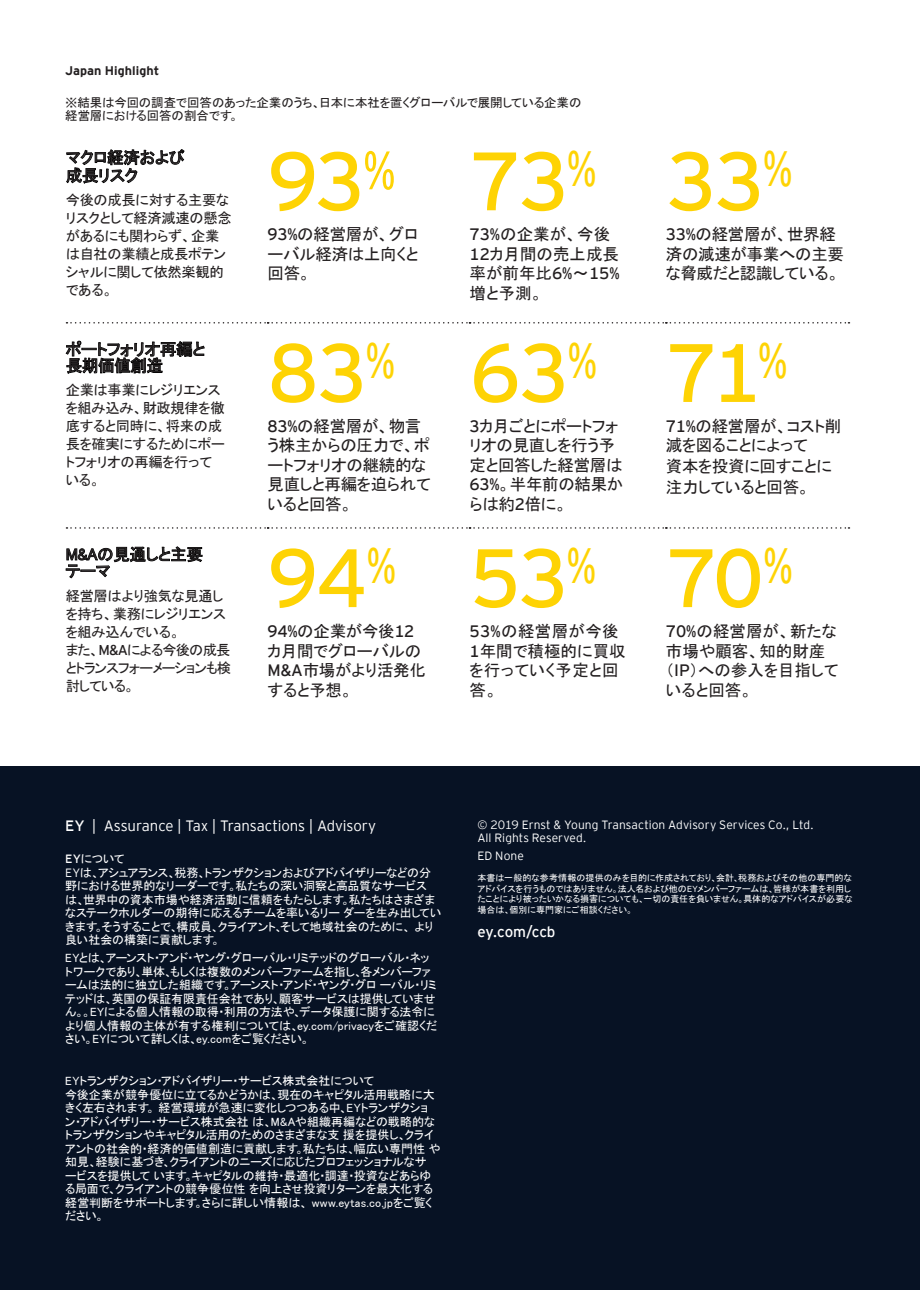
<style>
.page{position:relative;width:920px;height:1290px;background:#fff}
.page>*{position:absolute;margin:0;border:0;box-sizing:border-box;transform-origin:0 0}
.t1{font:82.5px "EY Interstate";letter-spacing:-.035em;color:#fed304}
.t2{font:16.5px/19.5px "MS P Gothic";letter-spacing:-.02em;color:#231f20}
.t3{font:16.5px/19.5px "MS P Gothic";color:#231f20}
.t4{font:16.5px/19.5px "MS P Gothic";letter-spacing:.02em;color:#231f20}
.t5{font:300 15px "EY Interstate";letter-spacing:-.01em;color:#fff}
.t6{font:15px "EY Interstate";letter-spacing:-.02em;color:#fff}
.t7{font:14.25px/18px "MS P Gothic";letter-spacing:-.02em;color:#231f20}
.t8{font:12.45px/12.5px "MS P Gothic";letter-spacing:-.01em;color:#231f20}
.t9{font:700 12.45px "EY Interstate";letter-spacing:.005em;color:#231f20}
.t10{font:12px/13.5px "MS P Gothic";letter-spacing:-.005em;color:#fff}
.t11{font:300 12px/13.5px "EY Interstate";color:#fff}
.t12{font:9px/10.5px "MS P Gothic";color:#fff}
.s1{font-family:"EY Interstate"}
.s2{font-weight:400}
.s3{font-family:"EY Interstate";font-weight:300}
</style>
<div class="page">
<div style="left:0;top:766px;width:920px;height:524px;background:#071224"></div>
<svg style="left:66px;top:322px;width:783px;height:2px"></svg>
<svg style="left:66px;top:527px;width:783px;height:2px"></svg>
<svg style="left:66px;top:149px;width:118px;height:35px"></svg>
<svg style="left:66px;top:341px;width:139px;height:32px"></svg>
<svg style="left:66px;top:546px;width:136px;height:32px"></svg>
<p class="t9" style="left:65px;top:62px;width:96px">Japan Highlight</p>
<p class="t8" style="left:65px;top:97px;width:518px">※結果は今回の調査で回答のあった企業のうち、日本に本社を置くグローバルで展開している企業の経営層における回答の割合です。</p>
<h2 class="t2" style="left:66px;top:148px;width:120px;line-height:18px">マクロ経済および成長リスク</h2>
<p class="t7" style="left:66px;top:191px;width:167px">今後の成長に対する主要なリスクとして経済減速の懸念があるにも関わらず、企業は自社の業績と成長ポテンシャルに関して依然楽観的である。</p>
<h2 class="t2" style="left:66px;top:341px;width:151px;line-height:16.5px">ポートフォリオ再編と　長期価値創造</h2>
<p class="t7" style="left:66px;top:381px;width:160px">企業は事業にレジリエンスを組み込み、財政規律を徹底すると同時に、将来の成長を確実にするためにポートフォリオの再編を行っている。</p>
<h2 class="t2" style="left:66px;top:546px;width:149px;line-height:16.5px">M&amp;Aの見通しと主要　テーマ</h2>
<p class="t7" style="left:66px;top:586px;width:167px">経営層はより強気な見通しを持ち、業務にレジリエンスを組み込んでいる。　　　　　また、<span class="s1">M&amp;A</span>による今後の成長とトランスフォーメーションも検討している。</p>
<h1 class="t1" style="left:268px;top:122px;width:130px">93<sup>%</sup></h1>
<h2 class="t2" style="left:268px;top:225px;width:152px;text-align:justify"><span class="s1">93%</span>の経営層が、グローバル経済は上向くと回答。</h2>
<h1 class="t1" style="left:268px;top:314px;width:130px">83<sup>%</sup></h1>
<h2 class="t2" style="left:268px;top:416px;width:165px"><span class="s1">83%</span>の経営層が、物言う株主からの圧力で、ポートフォリオの継続的な見直しと再編を迫られていると回答。</h2>
<h1 class="t1" style="left:268px;top:519px;width:131px">94<sup>%</sup></h1>
<h2 class="t2" style="left:268px;top:621px;width:160px"><span class="s1">94%</span>の企業が今後<span class="s1">12</span>カ月間でグローバルの<br><span class="s1">M&amp;A</span>市場がより活発化すると予想。</h2>
<h1 class="t1" style="left:469px;top:122px;width:129px">73<sup>%</sup></h1>
<h2 class="t3" style="left:469px;top:225px;width:152px"><span class="s1">73%</span>の企業が、今後<br><span class="s1">12</span>カ月間の売上成長率が前年比<span class="s1">6%</span>～<span class="s1">15%</span>増と予測。</h2>
<h1 class="t1" style="left:469px;top:314px;width:130px">63<sup>%</sup></h1>
<h2 class="t2" style="left:469px;top:416px;width:155px"><span class="s1">3</span>カ月ごとにポートフォリオの見直しを行う予定と回答した経営層は<br><span class="s1">63%</span>。半年前の結果からは約<span class="s1">2</span>倍に。</h2>
<h1 class="t1" style="left:469px;top:519px;width:129px">53<sup>%</sup></h1>
<h2 class="t4" style="left:469px;top:621px;width:158px"><span class="s1">53%</span>の経営層が今後<br><span class="s1">1</span>年間で積極的に買収を行っていく予定と回答。</h2>
<h1 class="t1" style="left:666px;top:122px;width:129px">33<sup>%</sup></h1>
<h2 class="t2" style="left:666px;top:225px;width:180px"><span class="s1">33%</span>の経営層が、世界経済の減速が事業への主要な脅威だと認識している。</h2>
<h1 class="t1" style="left:666px;top:314px;width:124px">71<sup>%</sup></h1>
<h2 class="t2" style="left:666px;top:416px;width:177px"><span class="s1">71%</span>の経営層が、コスト削減を図ることによって</h2>
<h2 class="t2" style="left:666px;top:456px;width:168px;line-height:21px">資本を投資に回すことに注力していると回答。</h2>
<h1 class="t1" style="left:666px;top:519px;width:129px">70<sup>%</sup></h1>
<h2 class="t3" style="left:666px;top:621px;width:174px"><span class="s1">70%</span>の経営層が、新たな市場や顧客、知的財産（<span class="s1">IP</span>）への参入を目指していると回答。</h2>
<p class="t5" style="left:65px;top:815px;width:312px"><span class="s2">EY</span> | Assurance | Tax | Transactions | Advisory</p>
<p class="t10" style="left:65px;top:852px;width:378px"><span class="s1">EY</span>について<br><span class="s3">EY</span>は、アシュアランス、税務、トランザクションおよびアドバイザリーなどの分野における世界的なリーダーです。私たちの深い洞察と高品質なサービスは、世界中の資本市場や経済活動に信頼をもたらします。私たちはさまざまなステークホルダーの期待に応えるチームを率いるリー ダーを生み出していきます。そうすることで、構成員、クライアント、そして地域社会のために、 より良い社会の構築に貢献します。</p>
<p class="t10" style="left:65px;top:951px;width:373px">EYとは、アーンスト・アンド・ヤング・グローバル・リミテッドのグローバル・ネットワークであり、単体、もしくは複数のメンバーファームを指し、各メンバーファームは法的に独立した組織です。アーンスト・アンド・ヤング・グロ ーバル・リミテッドは、英国の保証有限責任会社であり、顧客サービスは提供していません。。EYによる個人情報の取得・利用の方法や、データ保護に関する法令により個人情報の主体が有する権利については、ey.com/privacyをご確認ください。EYについて詳しくは、ey.comをご覧ください。</p>
<p class="t10" style="left:65px;top:1074px;width:377px">EYトランザクション・アドバイザリー・サービス株式会社について<br>今後企業が競争優位に立てるかどうかは、現在のキャピタル活用戦略に大きく左右されます。 経営環境が急速に変化しつつある中、EYトランザクション・アドバイザリー・サービス株式会社 は、M&amp;Aや組織再編などの戦略的なトランザクションやキャピタル活用のためのさまざまな支 援を提供し、クライアントの社会的・経済的価値創造に貢献します。私たちは、幅広い専門性 や知見、経験に基づき、クライアントのニーズに応じたプロフェッショナルなサービスを提供して います。キャピタルの維持・最適化・調達・投資などあらゆる局面で、クライアントの競争優位性 を向上させ投資リターンを最大化する経営判断をサポートします。さらに詳しい情報は、 www.eytas.co.jpをご覧ください。</p>
<p class="t11" style="left:477px;top:817px;width:338px">© 2019 Ernst &amp; Young Transaction Advisory Services Co., Ltd.<br>All Rights Reserved.</p>
<p class="t11" style="left:477px;top:848px;width:48px">ED None</p>
<p class="t12" style="left:477px;top:872px;width:377px">本書は一般的な参考情報の提供のみを目的に作成されており、会計、税務およびその他の専門的なアドバイスを行うものではありません。法人名および他のEYメンバーファームは、皆様が本書を利用したことにより被ったいかなる損害についても、一切の責任を負いません。具体的なアドバイスが必要な場合は、個別に専門家にご相談ください。</p>
<p class="t6" style="left:477px;top:920px;width:80px">ey.com/ccb</p>
</div>
